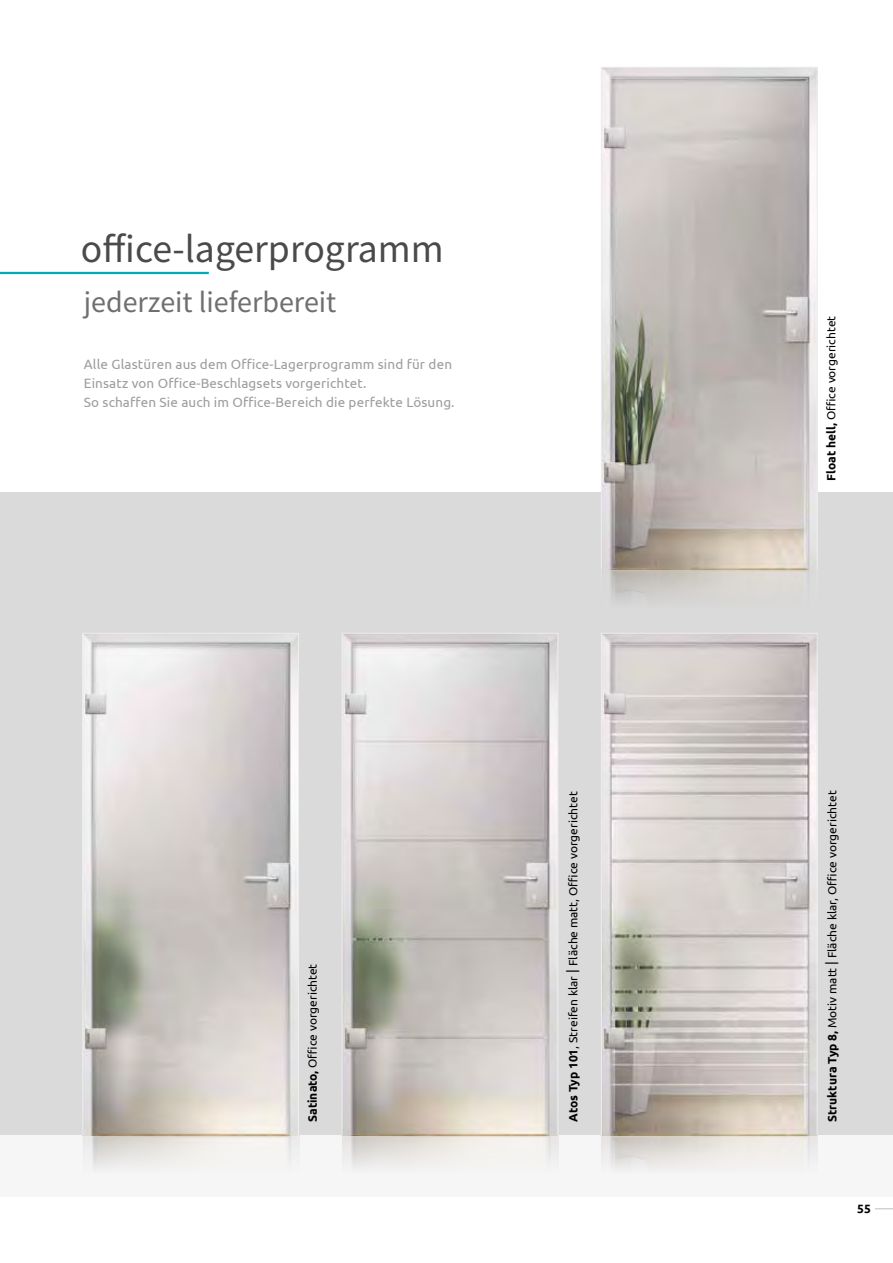
<style>
.page{position:relative;width:893px;height:1263px;background:#fff}
.page>*{position:absolute;margin:0;border:0;box-sizing:border-box;transform-origin:0 0}
.t1{font:39.75px "Source Sans Pro";color:#4a4a49}
.t2{font:30px "Source Sans Pro";color:#706f6f}
.t3{font:13.5px/19.2px "Ubuntu";letter-spacing:.01em;color:#9d9d9c}
.t4{font:12px "Ubuntu";color:#000}
.t5{font:700 12px "Ubuntu";color:#000}
.s1{font-weight:700}
.s2{font-size:13.5px}
</style>
<div class="page">
<div style="left:0;top:492px;width:893px;height:643px;background:#dadada"></div>
<div style="left:0;top:1135px;width:893px;height:62px;background:#f6f6f6"></div>
<svg style="left:875px;top:1208px;width:18px;height:1px"></svg>
<img style="left:603px;top:69px;width:213px;height:531px">
<div style="left:601px;top:67px;width:217px;height:503px;border:1px solid #ededed"></div>
<div style="left:601px;top:569px;width:217px;height:43px;border:1px solid #ededed"></div>
<img style="left:84px;top:635px;width:213px;height:532px">
<div style="left:82px;top:633px;width:217px;height:503px;border:1px solid #ededed"></div>
<div style="left:82px;top:1135px;width:217px;height:43px;border:1px solid #ededed"></div>
<img style="left:344px;top:635px;width:212px;height:532px">
<div style="left:342px;top:633px;width:216px;height:503px;border:1px solid #ededed"></div>
<div style="left:342px;top:1135px;width:216px;height:43px;border:1px solid #ededed"></div>
<img style="left:603px;top:635px;width:213px;height:533px">
<div style="left:601px;top:633px;width:217px;height:503px;border:1px solid #ededed"></div>
<div style="left:601px;top:1135px;width:217px;height:43px;border:1px solid #ededed"></div>
<hr style="left:0;top:272px;width:209px;height:2px;background:#00acb0">
<h1 class="t1" style="left:81px;top:223px;width:364px">office-lagerprogramm</h1>
<h2 class="t2" style="left:84px;top:283px;width:254px">jederzeit lieferbereit</h2>
<p class="t3" style="left:84px;top:354px;width:372px">Alle Glastüren aus dem Office-Lagerprogramm sind für den<br>Einsatz von Office-Beschlagsets vorgerichtet.<br>So schaffen Sie auch im Office-Bereich die perfekte Lösung.</p>
<p class="t4" style="left:305px;top:1122px;width:160px;rotate:-90deg"><span class="s1">Satinato,</span> Office vorgerichtet</p>
<p class="t4" style="left:566px;top:1122px;width:332px;rotate:-90deg"><span class="s1">Atos Typ 101</span>, Streifen klar <span class="s2">|</span> Fläche matt, Office vorgerichtet</p>
<p class="t4" style="left:824px;top:481px;width:166px;rotate:-90deg"><span class="s1">Float hell,</span> Office vorgerichtet</p>
<p class="t4" style="left:825px;top:1122px;width:333px;rotate:-90deg"><span class="s1">Struktura Typ 8,</span> Motiv matt <span class="s2">|</span> Fläche klar, Office vorgerichtet</p>
<p class="t5" style="left:857px;top:1201px;width:15px">55</p>
</div>
